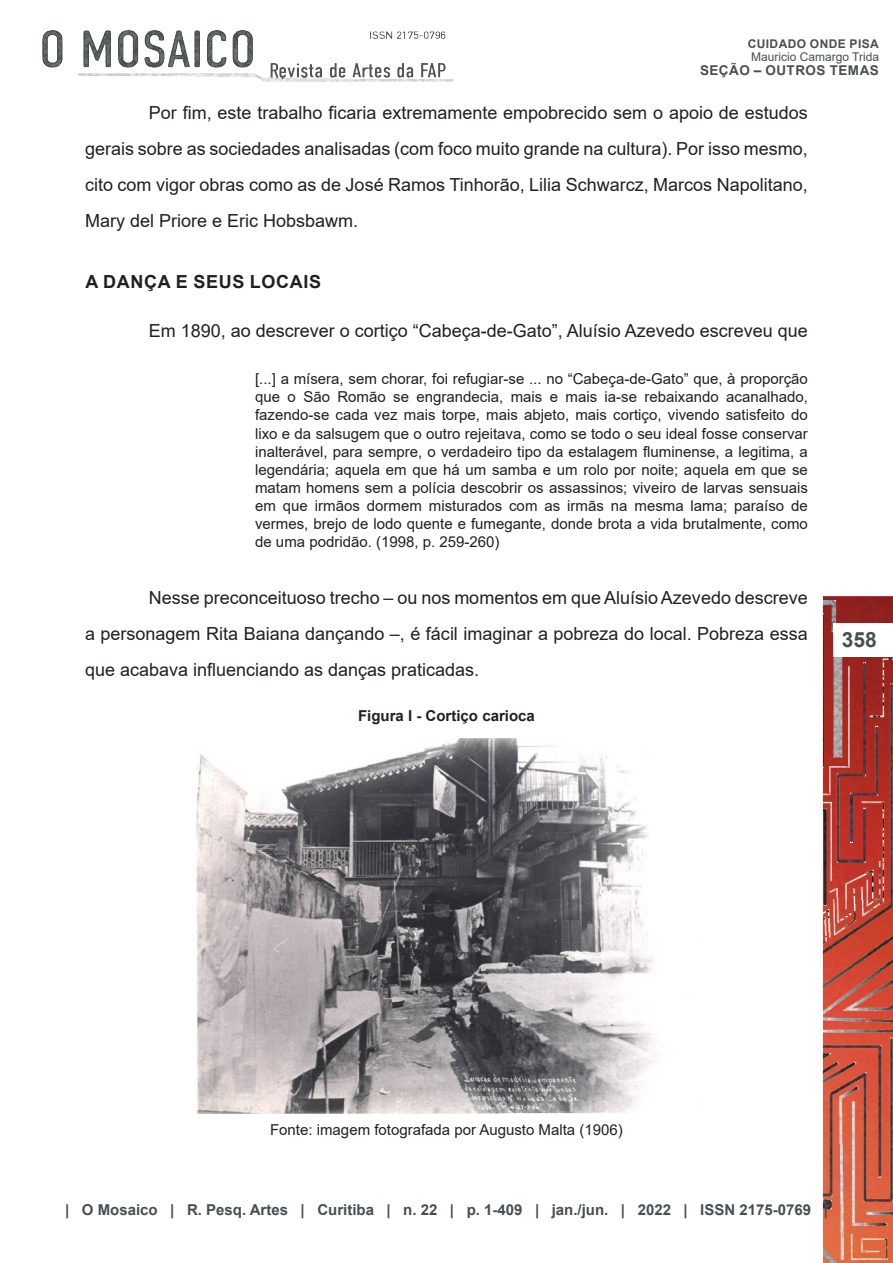
<style>
.page{position:relative;width:893px;height:1263px;background:#fff}
.page>*{position:absolute;margin:0;border:0;box-sizing:border-box;transform-origin:0 0}
.t1{font:700 21px "Arial";color:#464f50}
.Corpo{font:18px/36px "Arial";color:#231f20;text-align:justify}
.Título_2{font:700 18px "Arial";letter-spacing:.035em;color:#231f20}
.citação{font:15px/18px "Arial";color:#231f20;text-align:justify}
.t2{font:700 15px "Arial";color:#464f51}
.figura_-_Fonte{font:15px "Arial";color:#231f20}
.figura{font:700 15px "Arial";color:#231f20}
.t3{font:700 13.5px "Arial";letter-spacing:.035em;color:#474f50}
.t4{font:12px "Arial";color:#474f50}
.t5{font:700 12px "Arial";letter-spacing:.035em;color:#474f50}
</style>
<div class="page">
<img style="left:42px;top:30px;width:851px;height:1233px">
<div style="left:833px;top:623px;width:60px;height:34px;background:#fff"></div>
<img style="left:187px;top:739px;width:519px;height:374px">
<p class="t5" style="left:748px;top:35px;width:133px">CUIDADO ONDE PISA</p>
<p class="t4" style="left:751px;top:49px;width:130px">Mauricio Camargo Trida</p>
<p class="t3" style="left:700px;top:60px;width:180px">SEÇÃO – OUTROS TEMAS</p>
<p class="Corpo" style="left:85px;top:95px;width:724px;text-indent:64px">Por fim, este trabalho ficaria extremamente empobrecido sem o apoio de estudos gerais sobre as sociedades analisadas (com foco muito grande na cultura). Por isso mesmo, cito com vigor obras como as de José Ramos Tinhorão, Lilia Schwarcz, Marcos Napolitano, Mary del Priore e Eric Hobsbawm.</p>
<p class="Título_2" style="left:85px;top:269px;width:237px">A DANÇA E SEUS LOCAIS</p>
<p class="Corpo" style="left:149px;top:312px;width:661px">Em 1890, ao descrever o cortiço “Cabeça-de-Gato”, Aluísio Azevedo escreveu que</p>
<p class="citação" style="left:255px;top:370px;width:554px">[...] a mísera, sem chorar, foi refugiar-se ... no “Cabeça-de-Gato” que, à proporção que o São Romão se engrandecia, mais e mais ia-se rebaixando acanalhado, fazendo-se cada vez mais torpe, mais abjeto, mais cortiço, vivendo satisfeito do lixo e da salsugem que o outro rejeitava, como se todo o seu ideal fosse conservar inalterável, para sempre, o verdadeiro tipo da estalagem fluminense, a legitima, a legendária; aquela em que há um samba e um rolo por noite; aquela em que se matam homens sem a polícia descobrir os assassinos; viveiro de larvas sensuais em que irmãos dormem misturados com as irmãs na mesma lama; paraíso de vermes, brejo de lodo quente e fumegante, donde brota a vida brutalmente, como de uma podridão. (1998, p. 259-260)</p>
<p class="Corpo" style="left:85px;top:579px;width:724px;text-indent:64px">Nesse preconceituoso trecho – ou nos momentos em que Aluísio Azevedo descreve a personagem Rita Baiana dançando –, é fácil imaginar a pobreza do local. Pobreza essa que acabava influenciando as danças praticadas.</p>
<p class="figura" style="left:358px;top:705px;width:178px">Figura I - Cortiço carioca</p>
<h1 class="t1" style="left:842px;top:625px;width:37px">358</h1>
<p class="figura_-_Fonte" style="left:270px;top:1119px;width:354px">Fonte: imagem fotografada por Augusto Malta (1906)</p>
<p class="t2" style="left:65px;top:1199px;width:764px">| O Mosaico | R. Pesq. Artes | Curitiba | n. 22 | p. 1-409 | jan./jun. | 2022 | ISSN 2175-0769 |</p>
</div>
